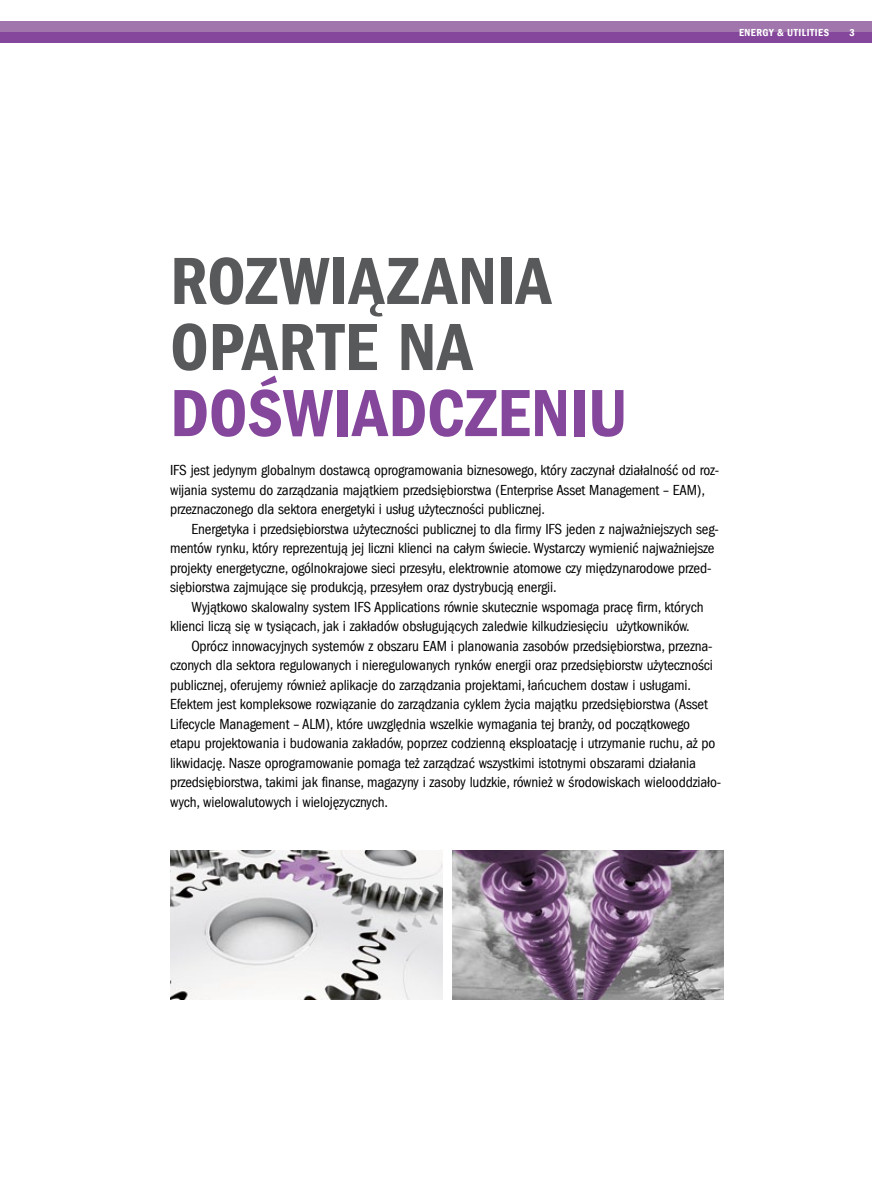
<style>
.page{position:relative;width:893px;height:1191px;background:#fff}
.page>*{position:absolute;margin:0;border:0;box-sizing:border-box;transform-origin:0 0}
.t1{font:69px/66px "Franklin Gothic LT Com Dm Cn";letter-spacing:.01em;color:#58595b}
.t2{font:69px "Franklin Gothic LT Com Dm Cn";letter-spacing:.005em;color:#85479c}
.t3{font:condensed 15px/19.5px "Franklin Gothic LT Com";letter-spacing:-.01em;color:#000}
.t4{font:10.5px "Franklin Gothic LT Com Dm Cn";color:#fff}
</style>
<div class="page">
<div style="left:0;top:21px;width:872px;height:11px;background:#a076ad"></div>
<div style="left:0;top:32px;width:872px;height:11px;background:#85479c"></div>
<img style="left:170px;top:850px;width:272px;height:149px">
<img style="left:453px;top:850px;width:270px;height:149px">
<p class="t4" style="left:739px;top:26px;width:7px">ENERGY</p>
<p class="t4" style="left:777px;top:26px;width:16px">&amp; UTILITIES</p>
<p class="t4" style="left:849px;top:26px;width:7px">3</p>
<h1 class="t1" style="left:170px;top:248px;width:383px">ROZWIĄZANIA<br>OPARTE NA</h1>
<h1 class="t2" style="left:170px;top:374px;width:459px">DOŚWIADCZENIU</h1>
<p class="t3" style="left:170px;top:460px;width:551px">IFS jest jedynym globalnym dostawcą oprogramowania biznesowego, który zaczynał działalność od roz&shy;wijania systemu do zarządzania majątkiem przedsiębiorstwa (Enterprise Asset Management – EAM), przeznaczonego dla sektora energetyki i usług użyteczności publicznej.</p>
<p class="t3" style="left:170px;top:519px;width:550px;text-indent:21px">Energetyka i przedsiębiorstwa użyteczności publicznej to dla firmy IFS jeden z najważniejszych seg&shy;mentów rynku, który reprezentują jej liczni klienci na całym świecie. Wystarczy wymienić najważniejsze projekty energetyczne, ogólnokrajowe sieci przesyłu, elektrownie atomowe czy międzynarodowe przed&shy;siębiorstwa zajmujące się produkcją, przesyłem oraz dystrybucją energii.</p>
<p class="t3" style="left:191px;top:597px;width:514px">Wyjątkowo skalowalny system IFS Applications równie skutecznie wspomaga pracę firm, których</p>
<p class="t3" style="left:170px;top:616px;width:521px">klienci liczą się w tysiącach, jak i zakładów obsługujących zaledwie kilkudziesięciu użytkowników.</p>
<p class="t3" style="left:191px;top:636px;width:523px">Oprócz innowacyjnych systemów z obszaru EAM i planowania zasobów przedsiębiorstwa, przezna-</p>
<p class="t3" style="left:170px;top:655px;width:544px">czonych dla sektora regulowanych i nieregulowanych rynków energii oraz przedsiębiorstw użyteczności</p>
<p class="t3" style="left:170px;top:675px;width:522px">publicznej, oferujemy również aplikacje do zarządzania projektami, łańcuchem dostaw i usługami.</p>
<p class="t3" style="left:170px;top:694px;width:539px">Efektem jest kompleksowe rozwiązanie do zarządzania cyklem życia majątku przedsiębiorstwa (Asset</p>
<p class="t3" style="left:170px;top:714px;width:521px">Lifecycle Management – ALM), które uwzględnia wszelkie wymagania tej branży, od początkowego</p>
<p class="t3" style="left:170px;top:733px;width:547px">etapu projektowania i budowania zakładów, poprzez codzienną eksploatację i utrzymanie ruchu, aż po</p>
<p class="t3" style="left:170px;top:753px;width:528px">likwidację. Nasze oprogramowanie pomaga też zarządzać wszystkimi istotnymi obszarami działania</p>
<p class="t3" style="left:170px;top:772px;width:552px">przedsiębiorstwa, takimi jak finanse, magazyny i zasoby ludzkie, również w środowiskach wielooddziało-</p>
<p class="t3" style="left:170px;top:792px;width:219px">wych, wielowalutowych i wielojęzycznych.</p>
</div>
